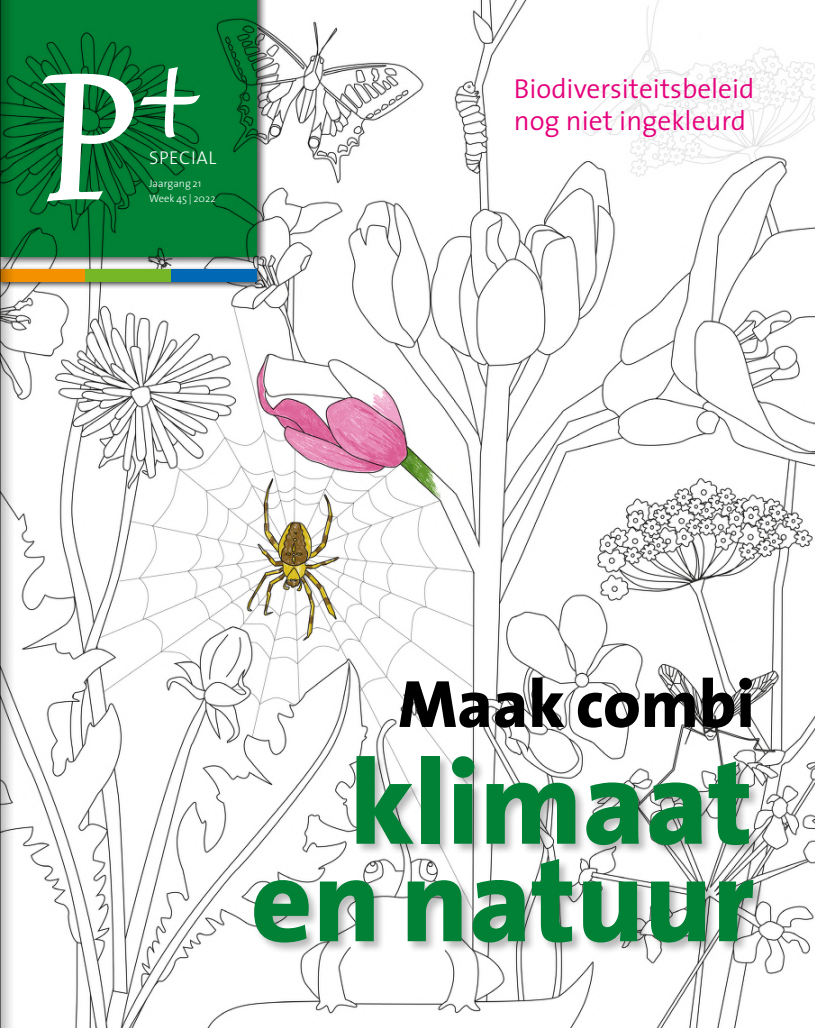
<style>
.page{position:relative;width:815px;height:1028px;background:#fff}
.page>*{position:absolute;margin:0;border:0;box-sizing:border-box;transform-origin:0 0}
.t1{font:227.12px "Trinite No 1 Med Ita";color:#fff}
.t2{font:800 120px/97.5px "The Sans";color:#008135;text-align:right}
.t3{font:800 67.5px "The Sans";color:#000}
.t4{font:300 27.5px/32.5px "The Sans";color:#e5007c}
.t5{font:300 18.62px "The Sans";letter-spacing:.03em;color:#fff}
.t6{font:300 10.62px/15px "The Sans";color:#fff}
</style>
<div class="page">
<img style="left:14px;top:0;width:801px;height:1028px">
<svg style="left:562px;top:0;width:253px;height:198px"></svg>
<div style="left:0;top:0;width:267px;height:267px;background:#000;opacity:.75"></div>
<svg style="left:14px;top:0;width:243px;height:257px;background:#007730"></svg>
<div style="left:0;top:265px;width:264px;height:24px;background:#000;opacity:.75"></div>
<div style="left:0;top:269px;width:86px;height:13px;background:#f39100"></div>
<div style="left:86px;top:269px;width:85px;height:13px;background:#75b726"></div>
<div style="left:171px;top:269px;width:86px;height:13px;background:#0068b4"></div>
<div style="left:252px;top:754px;width:513px;height:200px;background:#000;opacity:.27"></div>
<svg style="left:9px;top:0;width:5px;height:1028px;fill:#f0f0f0"></svg>
<div style="left:0;top:0;width:9px;height:1028px;background:#000;opacity:.75"></div>
<hr style="left:0;top:0;width:1px;height:1028px;background:#000">
<h1 class="t1" style="left:42px;top:33px;width:159px">P<sup>+</sup></h1>
<p class="t5" style="left:149px;top:142px;width:69px">SPECIAL</p>
<p class="t6" style="left:149px;top:175px;width:68px">Jaargang 21<br>Week 45 | 2022</p>
<p class="t4" style="left:514px;top:71px;width:242px">Biodiversiteitsbeleid nog niet ingekleurd</p>
<h3 class="t3" style="left:398px;top:647px;width:358px">Maak combi</h3>
<h2 class="t2" style="left:251px;top:751px;width:506px">klimaat en natuur</h2>
</div>
